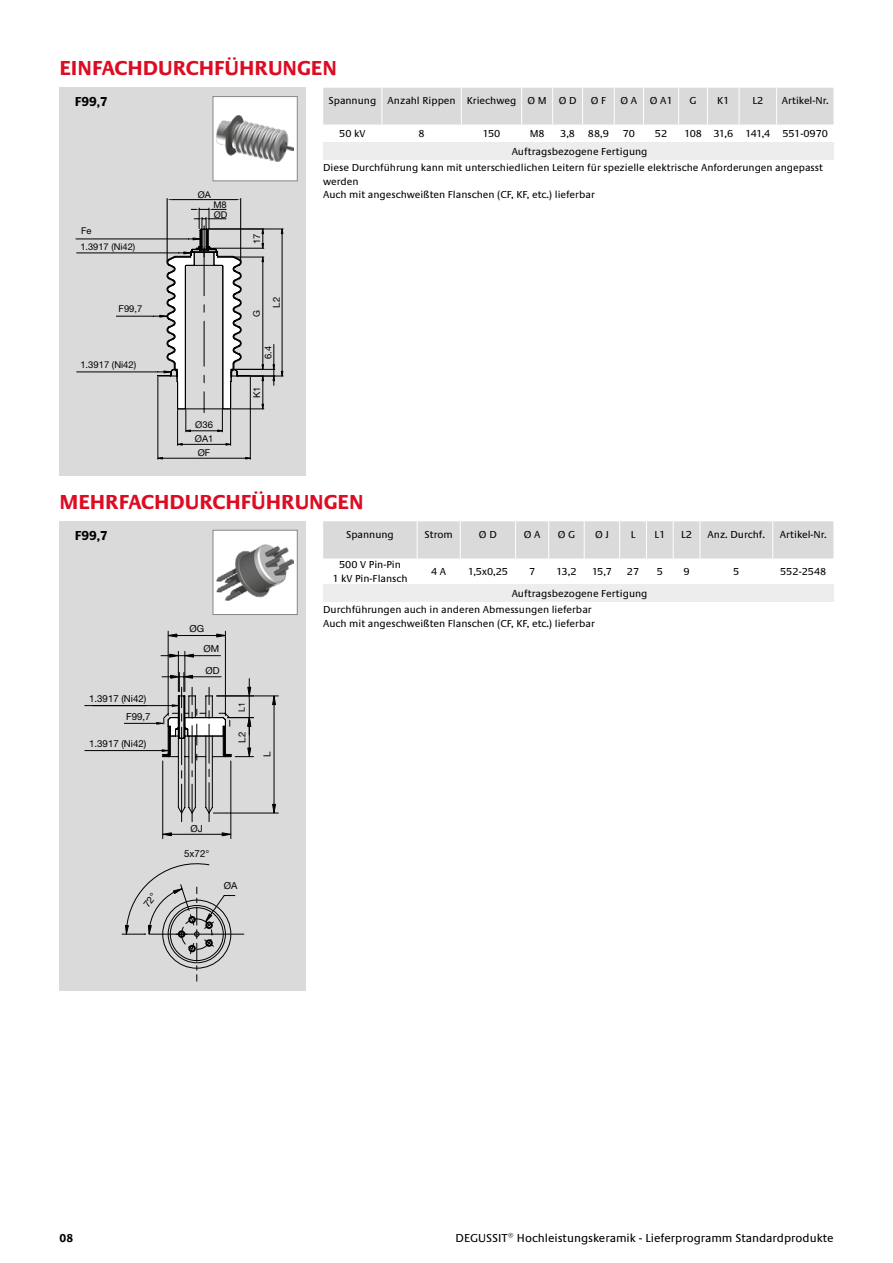
<style>
.page{position:relative;width:893px;height:1263px;background:#fff}
.page>*{position:absolute;margin:0;border:0;box-sizing:border-box;transform-origin:0 0}
.t1{font:700 21px "Praxis EF";color:#dc0c23}
.t2{font:700 13.5px "Praxis EF";color:#000}
.t3{font:12px "Praxis EF";color:#000}
.t4{font:700 12px "Praxis EF";color:#000}
.t5{font:10.5px/16.6px "Praxis EF";color:#000}
.t6{font:10.5px "Praxis EF";letter-spacing:-.025em;color:#000}
.t7{font:9.75px "Helvetica Neue LT";color:#000}
.t8{font:9.45px/13.6px "Helvetica Neue LT";color:#000;text-align:center}
.t9{font:9.3px "Helvetica Neue LT";color:#000}
.t10{font:9.15px "Helvetica Neue LT";color:#000}
.t11{font:8.7px "Helvetica Neue LT";color:#000}
</style>
<div class="page">
<div style="left:60px;top:88px;width:246px;height:388px;background:#dadada"></div>
<div style="left:213px;top:96px;width:85px;height:85px;background:#fff;border:1px solid #878787"></div>
<img style="left:217px;top:116px;width:76px;height:46px">
<hr style="left:235px;top:369px;width:40px;height:1px;background:#000">
<hr style="left:208px;top:229px;width:75px;height:1px;background:#000">
<hr style="left:251px;top:376px;width:32px;height:1px;background:#000">
<hr style="left:282px;top:234px;width:1px;height:137px;background:#000">
<svg style="left:280px;top:228px;width:4px;height:6px"></svg>
<svg style="left:272px;top:344px;width:12px;height:41px"></svg>
<hr style="left:177px;top:410px;width:1px;height:35px;background:#000">
<hr style="left:230px;top:410px;width:1px;height:35px;background:#000">
<hr style="left:182px;top:444px;width:44px;height:1px;background:#000">
<svg style="left:177px;top:443px;width:6px;height:3px"></svg>
<svg style="left:225px;top:443px;width:7px;height:3px"></svg>
<hr style="left:157px;top:377px;width:1px;height:82px;background:#000">
<hr style="left:250px;top:377px;width:1px;height:82px;background:#000">
<hr style="left:163px;top:458px;width:83px;height:1px;background:#000">
<svg style="left:157px;top:457px;width:6px;height:3px"></svg>
<svg style="left:245px;top:457px;width:6px;height:3px"></svg>
<hr style="left:77px;top:371px;width:81px;height:1px;background:#000">
<hr style="left:77px;top:252px;width:102px;height:1px;background:#000">
<hr style="left:76px;top:239px;width:113px;height:1px;background:#000">
<hr style="left:75px;top:316px;width:79px;height:1px;background:#000">
<hr style="left:167px;top:198px;width:1px;height:64px;background:#000">
<hr style="left:240px;top:198px;width:1px;height:64px;background:#000">
<hr style="left:172px;top:199px;width:64px;height:1px;background:#000">
<svg style="left:154px;top:208px;width:111px;height:224px"></svg>
<div style="left:323px;top:88px;width:510px;height:37px;background:#dadada"></div>
<div style="left:323px;top:142px;width:510px;height:17px;background:#ededed"></div>
<div style="left:60px;top:521px;width:246px;height:470px;background:#dadada"></div>
<div style="left:213px;top:530px;width:85px;height:85px;background:#fff;border:1px solid #878787"></div>
<img style="left:217px;top:544px;width:76px;height:56px">
<hr style="left:217px;top:695px;width:61px;height:1px;background:#000">
<hr style="left:213px;top:813px;width:65px;height:1px;background:#000">
<hr style="left:274px;top:705px;width:1px;height:99px;background:#000">
<svg style="left:272px;top:695px;width:4px;height:10px"></svg>
<svg style="left:272px;top:803px;width:4px;height:11px"></svg>
<hr style="left:168px;top:631px;width:1px;height:84px;background:#000">
<hr style="left:225px;top:631px;width:1px;height:84px;background:#000">
<hr style="left:177px;top:635px;width:40px;height:1px;background:#000">
<svg style="left:167px;top:633px;width:11px;height:5px"></svg>
<svg style="left:216px;top:633px;width:10px;height:5px"></svg>
<hr style="left:178px;top:651px;width:1px;height:40px;background:#000">
<hr style="left:184px;top:651px;width:1px;height:40px;background:#000">
<svg style="left:161px;top:653px;width:59px;height:5px"></svg>
<hr style="left:85px;top:750px;width:77px;height:1px;background:#000">
<hr style="left:85px;top:705px;width:87px;height:1px;background:#000">
<svg style="left:323px;top:521px;width:510px;height:38px;background:#dbdbdb"></svg>
<div style="left:323px;top:584px;width:510px;height:17px;background:#ededed"></div>
<div style="left:68px;top:300px;width:47px;height:23px;background:#dadada"></div>
<svg style="left:121px;top:672px;width:133px;height:309px"></svg>
<h1 class="t1" style="left:60px;top:57px;width:279px">EINFACHDURCHFÜHRUNGEN</h1>
<p class="t2" style="left:75px;top:94px;width:34px">F99,7</p>
<p class="t5" style="left:328px;top:93px;width:250px">Spannung Anzahl Rippen Kriechweg Ø M Ø D</p>
<p class="t5" style="left:591px;top:93px;width:17px">Ø F</p>
<p class="t5" style="left:621px;top:93px;width:53px">Ø A Ø A1</p>
<p class="t5" style="left:690px;top:93px;width:8px">G</p>
<p class="t5" style="left:717px;top:93px;width:14px">K1</p>
<p class="t5" style="left:752px;top:93px;width:12px">L2</p>
<p class="t5" style="left:782px;top:93px;width:49px">Artikel-Nr.</p>
<p class="t5" style="left:339px;top:125px;width:28px">50 kV</p>
<p class="t5" style="left:419px;top:125px;width:8px">8</p>
<p class="t5" style="left:483px;top:125px;width:19px">150</p>
<p class="t5" style="left:530px;top:125px;width:17px">M8</p>
<p class="t5" style="left:560px;top:125px;width:50px">3,8 88,9</p>
<p class="t5" style="left:623px;top:125px;width:14px">70</p>
<p class="t5" style="left:655px;top:125px;width:14px">52</p>
<p class="t6" style="left:684px;top:128px;width:146px">108 31,6 141,4 551-0970</p>
<p class="t5" style="left:323px;top:143px;width:501px;text-indent:189px">Auftragsbezogene Fertigung<br>Diese Durchführung kann mit unterschiedlichen Leitern für spezielle elektrische Anforderungen angepasst</p>
<p class="t5" style="left:323px;top:175px;width:273px;line-height:13.5px">werden<br>Auch mit angeschweißten Flanschen (CF, KF, etc.) lieferbar</p>
<p class="t9" style="left:198px;top:189px;width:15px">ØA</p>
<p class="t9" style="left:213px;top:199px;width:15px">M8</p>
<p class="t9" style="left:81px;top:226px;width:12px">Fe</p>
<p class="t9" style="left:80px;top:241px;width:56px">1.3917 (Ni42)</p>
<p class="t8" style="left:80px;top:357px;width:57px">1.3917 (Ni42)</p>
<p class="t9" style="left:214px;top:209px;width:15px">ØD</p>
<p class="t8" style="left:195px;top:418px;width:20px">Ø36<br>ØA1<br>ØF</p>
<p class="t8" style="left:250px;top:244px;width:12px;rotate:-90deg">17</p>
<p class="t10" style="left:251px;top:317px;width:8px;rotate:-90deg">G</p>
<p class="t8" style="left:270px;top:308px;width:12px;rotate:-90deg">L2</p>
<p class="t8" style="left:261px;top:359px;width:15px;rotate:-90deg">6.4</p>
<p class="t8" style="left:250px;top:398px;width:13px;rotate:-90deg">K1</p>
<h1 class="t1" style="left:60px;top:490px;width:306px">MEHRFACHDURCHFÜHRUNGEN</h1>
<p class="t2" style="left:75px;top:528px;width:34px">F99,7</p>
<p class="t5" style="left:346px;top:526px;width:49px">Spannung</p>
<p class="t5" style="left:425px;top:526px;width:30px">Strom</p>
<p class="t5" style="left:479px;top:526px;width:19px">Ø D</p>
<p class="t5" style="left:524px;top:526px;width:18px">Ø A</p>
<p class="t5" style="left:558px;top:526px;width:19px">Ø G</p>
<p class="t5" style="left:595px;top:526px;width:15px">Ø J</p>
<p class="t5" style="left:631px;top:526px;width:6px">L</p>
<p class="t5" style="left:654px;top:526px;width:12px">L1</p>
<p class="t5" style="left:681px;top:526px;width:12px">L2</p>
<p class="t5" style="left:708px;top:526px;width:59px">Anz. Durchf.</p>
<p class="t5" style="left:780px;top:526px;width:49px">Artikel-Nr.</p>
<p class="t5" style="left:332px;top:558px;width:77px;line-height:13.5px;text-align:center">500 V Pin-Pin<br>1 kV Pin-Flansch</p>
<p class="t5" style="left:431px;top:563px;width:17px">4 A</p>
<p class="t5" style="left:468px;top:563px;width:42px">1,5x0,25</p>
<p class="t5" style="left:529px;top:563px;width:8px">7</p>
<p class="t5" style="left:556px;top:563px;width:22px">13,2</p>
<p class="t5" style="left:592px;top:563px;width:22px">15,7</p>
<p class="t5" style="left:627px;top:563px;width:14px">27</p>
<p class="t5" style="left:657px;top:563px;width:8px">5</p>
<p class="t5" style="left:683px;top:563px;width:8px">9</p>
<p class="t5" style="left:733px;top:563px;width:8px">5</p>
<p class="t5" style="left:780px;top:563px;width:48px">552-2548</p>
<p class="t5" style="left:323px;top:585px;width:326px;text-indent:189px">Auftragsbezogene Fertigung<br>Durchführungen auch in anderen Abmessungen lieferbar</p>
<p class="t5" style="left:323px;top:615px;width:273px">Auch mit angeschweißten Flanschen (CF, KF, etc.) lieferbar</p>
<p class="t7" style="left:189px;top:622px;width:16px">ØG</p>
<p class="t7" style="left:203px;top:643px;width:17px">ØM</p>
<p class="t7" style="left:89px;top:692px;width:59px">1.3917 (Ni42)</p>
<p class="t7" style="left:89px;top:738px;width:59px">1.3917 (Ni42)</p>
<p class="t7" style="left:206px;top:664px;width:16px">ØD</p>
<p class="t11" style="left:237px;top:712px;width:11px;rotate:-90deg">L1</p>
<p class="t7" style="left:236px;top:742px;width:12px;rotate:-90deg">L2</p>
<p class="t7" style="left:261px;top:757px;width:7px;rotate:-90deg">L</p>
<p class="t7" style="left:191px;top:822px;width:14px">ØJ</p>
<p class="t7" style="left:184px;top:848px;width:27px">5x72°</p>
<p class="t7" style="left:224px;top:879px;width:15px">ØA</p>
<p class="t4" style="left:60px;top:1231px;width:15px">08</p>
<p class="t3" style="left:455px;top:1231px;width:379px">DEGUSSIT® Hochleistungskeramik - Lieferprogramm Standardprodukte</p>
</div>
